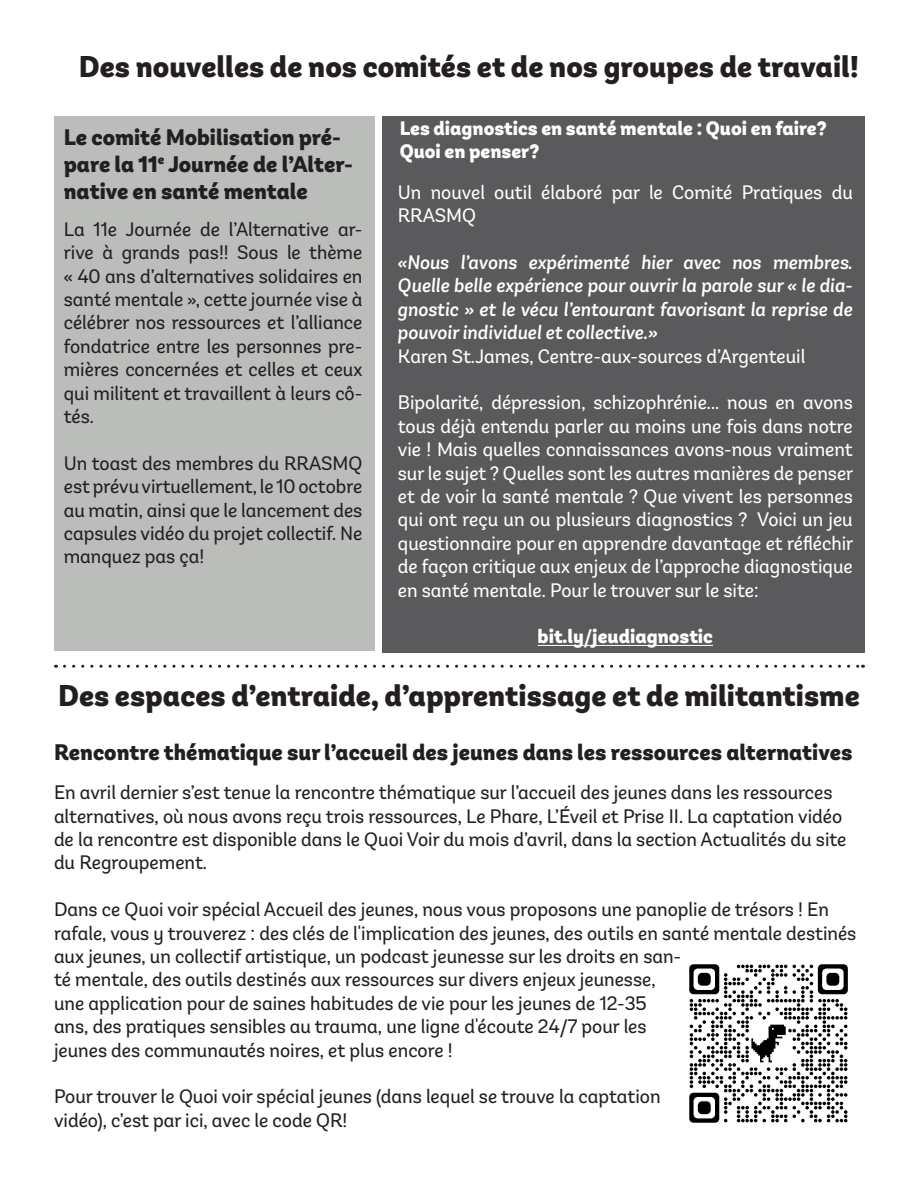
<style>
.page{position:relative;width:918px;height:1188px;background:#fff}
.page>*{position:absolute;margin:0;border:0;box-sizing:border-box;transform-origin:0 0}
.t1{font:900 30px "Andes Neue Alt 3";color:#231f20}
.t2{font:900 22.5px/27px "Andes Neue Alt 3";color:#231f20}
.t3{font:19.5px/23.4px "Andes Neue Alt 3";color:#231f20}
.t4{font:19.5px/23.4px "Andes Neue Alt 3";color:#fff}
.t5{font:italic 500 19.5px/23.4px "Andes Neue Alt 3";color:#fff;text-align:justify}
.t6{font:900 19.5px/23.4px "Andes Neue Alt 3";color:#fff}
</style>
<div class="page">
<div style="left:54px;top:116px;width:320px;height:535px;background:#bbbdba"></div>
<div style="left:383px;top:116px;width:482px;height:537px;background:#5a5a5d"></div>
<hr style="left:538px;top:645px;width:175px;height:1px;background:#fff">
<svg style="left:64px;top:665px;width:799px;height:3px"></svg>
<img style="left:689px;top:964px;width:159px;height:159px">
<p class="t1" style="left:79px;top:45px;width:781px">Des nouvelles de nos comités et de nos groupes de travail!</p>
<p class="t2" style="left:64px;top:123px;width:291px">Le comité Mobilisation pré&shy;pare la 11<sup>e</sup> Journée de l’Alter&shy;native en santé mentale</p>
<p class="t3" style="left:64px;top:217px;width:300px;text-align:justify">La 11e Journée de l’Alternative ar&shy;rive à grands pas!! Sous le thème « 40 ans d’alternatives solidaires en santé mentale », cette journée vise à célébrer nos ressources et l’alliance fondatrice entre les personnes pre&shy;mières concernées et celles et ceux qui militent et travaillent à leurs cô&shy;tés.</p>
<p class="t3" style="left:64px;top:451px;width:300px;text-align:justify">Un toast des membres du RRASMQ est prévu virtuellement, le 10 octobre au matin, ainsi que le lancement des capsules vidéo du projet collectif. Ne manquez pas ça!</p>
<p class="t6" style="left:400px;top:116px;width:429px">Les diagnostics en santé mentale : Quoi en faire?<br>Quoi en penser?</p>
<p class="t4" style="left:398px;top:180px;width:456px">Un nouvel outil élaboré par le Comité Pratiques du<br>RRASMQ</p>
<p class="t5" style="left:398px;top:250px;width:457px">«Nous l’avons expérimenté hier avec nos membres.<br>Quelle belle expérience pour ouvrir la parole sur « le dia&shy;gnostic » et le vécu l’entourant favorisant la reprise de pouvoir individuel et collective.»</p>
<p class="t4" style="left:398px;top:344px;width:409px">Karen St.James, Centre-aux-sources d’Argenteuil</p>
<p class="t4" style="left:398px;top:391px;width:457px;text-align:justify">Bipolarité, dépression, schizophrénie... nous en avons tous déjà entendu parler au moins une fois dans notre vie ! Mais quelles connaissances avons-nous vraiment sur le sujet ? Quelles sont les autres manières de penser et de voir la santé mentale ? Que vivent les personnes qui ont reçu un ou plusieurs diagnostics ? Voici un jeu questionnaire pour en apprendre davantage et réfléchir de façon critique aux enjeux de l’approche diagnostique en santé mentale. Pour le trouver sur le site:</p>
<p class="t6" style="left:538px;top:624px;width:177px">bit.ly/jeudiagnostic</p>
<p class="t1" style="left:58px;top:674px;width:803px">Des espaces d’entraide, d’apprentissage et de militantisme</p>
<p class="t2" style="left:54px;top:737px;width:800px">Rencontre thématique sur l’accueil des jeunes dans les ressources alternatives</p>
<p class="t3" style="left:54px;top:780px;width:794px">En avril dernier s’est tenue la rencontre thématique sur l’accueil des jeunes dans les ressources alternatives, où nous avons reçu trois ressources, Le Phare, L’Éveil et Prise II. La captation vidéo de la rencontre est disponible dans le Quoi Voir du mois d’avril, dans la section Actualités du site du Regroupement.</p>
<p class="t3" style="left:54px;top:897px;width:804px">Dans ce Quoi voir spécial Accueil des jeunes, nous vous proposons une panoplie de trésors ! En rafale, vous y trouverez : des clés de l'implication des jeunes, des outils en santé mentale destinés aux jeunes, un collectif artistique, un podcast jeunesse sur les droits en san-<br>té mentale, des outils destinés aux ressources sur divers enjeux jeunesse,<br>une application pour de saines habitudes de vie pour les jeunes de 12-35<br>ans, des pratiques sensibles au trauma, une ligne d'écoute 24/7 pour les<br>jeunes des communautés noires, et plus encore !</p>
<p class="t3" style="left:54px;top:1085px;width:608px">Pour trouver le Quoi voir spécial jeunes (dans lequel se trouve la captation vidéo), c’est par ici, avec le code QR!</p>
</div>
